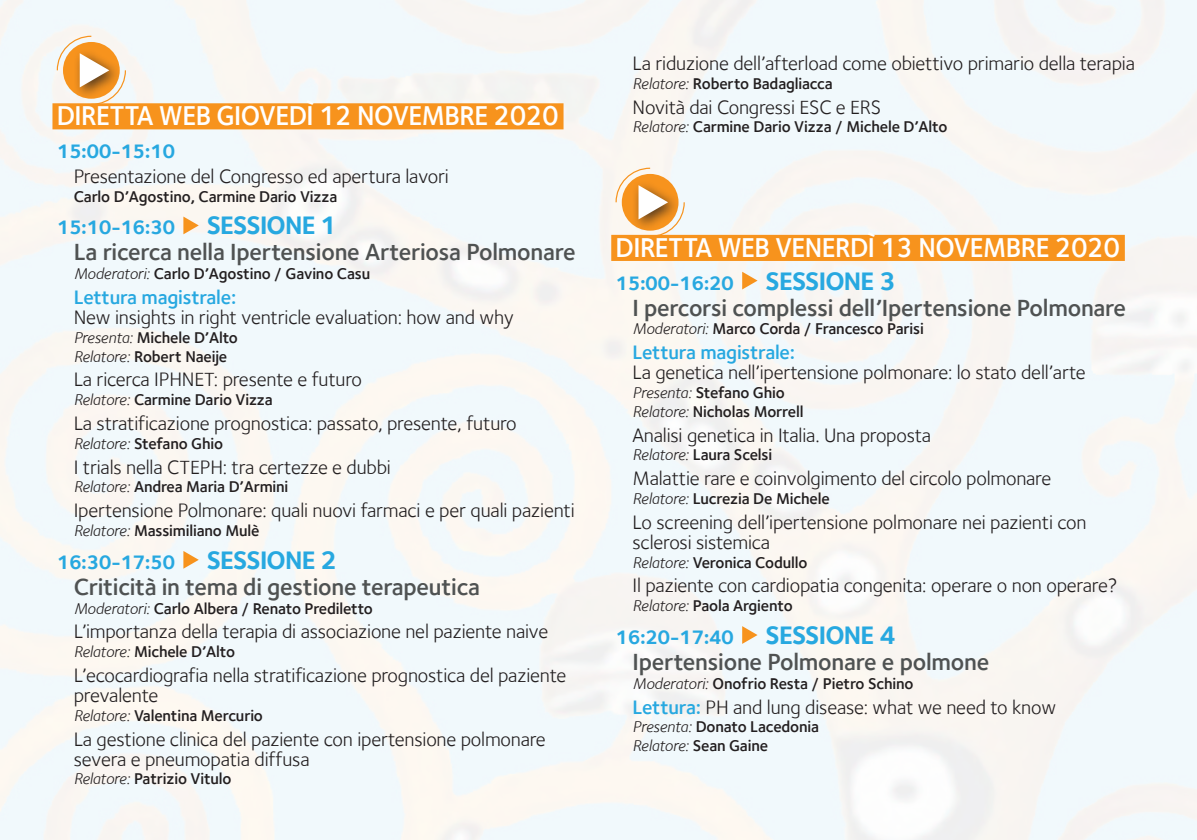
<style>
.page{position:relative;width:1197px;height:840px;background:#fff}
.page>*{position:absolute;margin:0;border:0;box-sizing:border-box;transform-origin:0 0}
.t1{font:600 28px "Foundry Sterling";letter-spacing:-.02em;color:#fff;scale:.95 1}
.t2{font:600 24px "Foundry Sterling";letter-spacing:-.01em;color:#4f5252}
.t3{font:20px/20px "Foundry Sterling";letter-spacing:-.01em;color:#231f20}
.t4{font:700 20px "Foundry Sterling";letter-spacing:-.03em;color:#27a8e0}
.t5{font:600 20px "Foundry Sterling";letter-spacing:-.01em;color:#27a8e0}
.t6{font:600 16px/18.8px "Foundry Sterling";letter-spacing:-.01em;color:#231f20}
.s1{font-size:26px}
.s2{font-weight:400;font-style:italic}
.s3{font-weight:600;color:#27a8e0}
</style>
<div class="page">
<div style="left:0;top:0;width:1196px;height:839px;background:#f1f8fc"></div>
<div style="left:52px;top:103px;width:511px;height:26px;background:#f7931d"></div>
<svg style="left:183px;top:216px;width:16px;height:18px"></svg>
<svg style="left:183px;top:551px;width:16px;height:17px"></svg>
<div style="left:611px;top:235px;width:513px;height:26px;background:#f7931d"></div>
<svg style="left:742px;top:271px;width:15px;height:18px"></svg>
<svg style="left:742px;top:626px;width:15px;height:17px"></svg>
<svg style="left:56px;top:35px;width:71px;height:69px"></svg>
<svg style="left:615px;top:167px;width:70px;height:68px"></svg>
<h1 class="t1" style="left:57px;top:99px;width:530px">DIRETTA WEB GIOVEDÌ 12 NOVEMBRE 2020</h1>
<p class="t4" style="left:57px;top:139px;width:120px">15:00-15:10</p>
<p class="t3" style="left:74px;top:166px;width:376px">Presentazione del Congresso ed apertura lavori</p>
<p class="t6" style="left:74px;top:186px;width:265px">Carlo D’Agostino, Carmine Dario Vizza</p>
<p class="t4" style="left:57px;top:215px;width:282px">15:10-16:30 <span class="s1">SESSIONE 1</span></p>
<p class="t2" style="left:74px;top:238px;width:503px">La ricerca nella Ipertensione Arteriosa Polmonare</p>
<p class="t6" style="left:74px;top:264px;width:298px"><span class="s2">Moderatori:</span> Carlo D’Agostino / Gavino Casu</p>
<p class="t5" style="left:74px;top:285px;width:164px">Lettura magistrale:</p>
<p class="t3" style="left:74px;top:307px;width:441px">New insights in right ventricle evaluation: how and why</p>
<p class="t6" style="left:74px;top:327px;width:166px"><span class="s2">Presenta:</span> Michele D’Alto<br><span class="s2">Relatore:</span> Robert Naeije</p>
<p class="t3" style="left:74px;top:369px;width:290px">La ricerca IPHNET: presente e futuro</p>
<p class="t6" style="left:74px;top:390px;width:200px"><span class="s2">Relatore:</span> Carmine Dario Vizza</p>
<p class="t3" style="left:74px;top:413px;width:444px">La stratificazione prognostica: passato, presente, futuro</p>
<p class="t6" style="left:74px;top:433px;width:151px"><span class="s2">Relatore:</span> Stefano Ghio</p>
<p class="t3" style="left:74px;top:456px;width:319px">I trials nella CTEPH: tra certezze e dubbi</p>
<p class="t6" style="left:74px;top:477px;width:216px"><span class="s2">Relatore:</span> Andrea Maria D’Armini</p>
<p class="t3" style="left:74px;top:500px;width:502px">Ipertensione Polmonare: quali nuovi farmaci e per quali pazienti</p>
<p class="t6" style="left:74px;top:520px;width:187px"><span class="s2">Relatore:</span> Massimiliano Mulè</p>
<p class="t4" style="left:57px;top:549px;width:282px">16:30-17:50 <span class="s1">SESSIONE 2</span></p>
<p class="t2" style="left:74px;top:572px;width:407px">Criticità in tema di gestione terapeutica</p>
<p class="t6" style="left:74px;top:598px;width:300px"><span class="s2">Moderatori:</span> Carlo Albera / Renato Prediletto</p>
<p class="t3" style="left:74px;top:621px;width:476px">L’importanza della terapia di associazione nel paziente naive</p>
<p class="t6" style="left:74px;top:641px;width:163px"><span class="s2">Relatore:</span> Michele D’Alto</p>
<p class="t3" style="left:74px;top:664px;width:494px">L’ecocardiografia nella stratificazione prognostica del paziente prevalente</p>
<p class="t6" style="left:74px;top:705px;width:191px"><span class="s2">Relatore:</span> Valentina Mercurio</p>
<p class="t3" style="left:74px;top:728px;width:473px">La gestione clinica del paziente con ipertensione polmonare severa e pneumopatia diffusa</p>
<p class="t6" style="left:74px;top:769px;width:159px"><span class="s2">Relatore:</span> Patrizio Vitulo</p>
<p class="t3" style="left:632px;top:53px;width:504px">La riduzione dell’afterload come obiettivo primario della terapia</p>
<p class="t6" style="left:632px;top:74px;width:202px"><span class="s2">Relatore:</span> Roberto Badagliacca</p>
<p class="t3" style="left:632px;top:97px;width:250px">Novità dai Congressi ESC e ERS</p>
<p class="t6" style="left:632px;top:117px;width:316px"><span class="s2">Relatore:</span> Carmine Dario Vizza / Michele D’Alto</p>
<h1 class="t1" style="left:615px;top:230px;width:532px">DIRETTA WEB VENERDÌ 13 NOVEMBRE 2020</h1>
<p class="t4" style="left:615px;top:271px;width:282px">15:00-16:20 <span class="s1">SESSIONE 3</span></p>
<p class="t2" style="left:632px;top:293px;width:495px">I percorsi complessi dell’Ipertensione Polmonare</p>
<p class="t6" style="left:632px;top:319px;width:293px"><span class="s2">Moderatori:</span> Marco Corda / Francesco Parisi</p>
<p class="t5" style="left:632px;top:340px;width:164px">Lettura magistrale:</p>
<p class="t3" style="left:632px;top:362px;width:454px">La genetica nell’ipertensione polmonare: lo stato dell’arte</p>
<p class="t6" style="left:632px;top:383px;width:172px"><span class="s2">Presenta:</span> Stefano Ghio<br><span class="s2">Relatore:</span> Nicholas Morrell</p>
<p class="t3" style="left:632px;top:424px;width:300px">Analisi genetica in Italia. Una proposta</p>
<p class="t6" style="left:632px;top:445px;width:141px"><span class="s2">Relatore:</span> Laura Scelsi</p>
<p class="t3" style="left:632px;top:468px;width:420px">Malattie rare e coinvolgimento del circolo polmonare</p>
<p class="t6" style="left:632px;top:488px;width:199px"><span class="s2">Relatore:</span> Lucrezia De Michele</p>
<p class="t3" style="left:632px;top:511px;width:455px">Lo screening dell’ipertensione polmonare nei pazienti con sclerosi sistemica</p>
<p class="t6" style="left:632px;top:552px;width:176px"><span class="s2">Relatore:</span> Veronica Codullo</p>
<p class="t3" style="left:632px;top:575px;width:486px">Il paziente con cardiopatia congenita: operare o non operare?</p>
<p class="t6" style="left:632px;top:595px;width:162px"><span class="s2">Relatore:</span> Paola Argiento</p>
<p class="t4" style="left:615px;top:625px;width:282px">16:20-17:40 <span class="s1">SESSIONE 4</span></p>
<p class="t2" style="left:632px;top:647px;width:358px">Ipertensione Polmonare e polmone</p>
<p class="t6" style="left:632px;top:673px;width:282px"><span class="s2">Moderatori:</span> Onofrio Resta / Pietro Schino</p>
<p class="t3" style="left:632px;top:696px;width:425px"><span class="s3">Lettura:</span> PH and lung disease: what we need to know</p>
<p class="t6" style="left:632px;top:717px;width:188px"><span class="s2">Presenta:</span> Donato Lacedonia<br><span class="s2">Relatore:</span> Sean Gaine</p>
</div>
